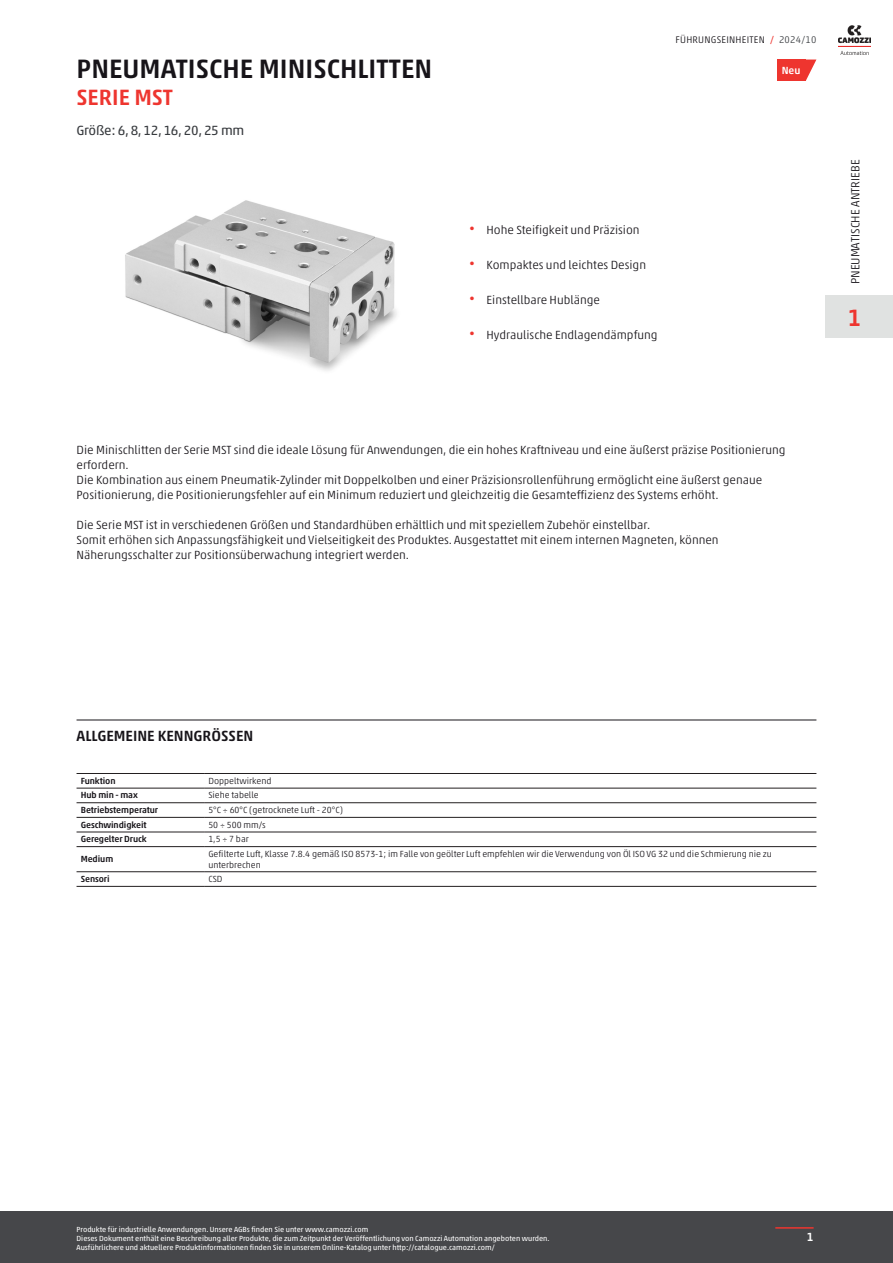
<style>
.page{position:relative;width:893px;height:1263px;background:#fff}
.page>*{position:absolute;margin:0;border:0;box-sizing:border-box;transform-origin:0 0}
.TITOLO_Home{font:500 27px "Akko W1 G";color:#171419}
.Num_catalogo_no_lingua{font:500 24px "Akko W1 G";color:#ee352f}
.SOTTOTITOLO_Home{font:500 22.5px "Akko W1 G";color:#ee352f}
.Titolo_SEZIONE{font:500 15px "Akko W1 G";color:#171419}
.INTRO_Home{font:13.5px "Akko W1 G";letter-spacing:-.02em;color:#383b3f}
.Descrizione_prodotto{font:300 12px/15px "Akko W1 G";color:#171419}
.NOME_CATALOGO{font:300 12px "Akko W1 G";color:#171419}
.t1{font:500 12px "Akko W1 G";color:#fff}
.scritta_NEW_no_lingua{font:500 10.5px "Akko W1 G";color:#fff}
.Edizione_catalogo{font:300 9.75px "Akko W1 G";letter-spacing:.025em;color:#171419}
.Testi_tabella_general_data{font:300 9px/10.5px "Akko W1 G";color:#171419}
.Titoli_tabella_general_data{font:500 9px "Akko W1 G";letter-spacing:-.01em;color:#171419}
.footNotes{font:7.5px/9px "Akko W1 G";color:#fff}
.s1{font-weight:400;color:#ee352f}
.s2{color:#383b3f}
.s3{font-weight:400;font-size:10.5px;color:#ee352f}
</style>
<div class="page">
<hr style="left:77px;top:720px;width:739px;height:1px;background:#171419">
<svg style="left:77px;top:787px;width:739px;height:99px"></svg>
<hr style="left:204px;top:773px;width:612px;height:1px;background:#231f20">
<hr style="left:204px;top:788px;width:612px;height:1px;background:#231f20">
<hr style="left:204px;top:802px;width:612px;height:1px;background:#231f20">
<hr style="left:204px;top:817px;width:612px;height:1px;background:#231f20">
<hr style="left:204px;top:832px;width:612px;height:1px;background:#231f20">
<hr style="left:204px;top:846px;width:612px;height:1px;background:#231f20">
<hr style="left:204px;top:871px;width:612px;height:1px;background:#231f20">
<hr style="left:204px;top:886px;width:612px;height:1px;background:#231f20">
<hr style="left:77px;top:773px;width:127px;height:1px;background:#231f20">
<hr style="left:77px;top:788px;width:127px;height:1px;background:#231f20">
<hr style="left:77px;top:802px;width:127px;height:1px;background:#231f20">
<hr style="left:77px;top:817px;width:127px;height:1px;background:#231f20">
<hr style="left:77px;top:832px;width:127px;height:1px;background:#231f20">
<hr style="left:77px;top:846px;width:127px;height:1px;background:#231f20">
<hr style="left:77px;top:871px;width:127px;height:1px;background:#231f20">
<hr style="left:77px;top:886px;width:127px;height:1px;background:#231f20">
<img style="left:125px;top:200px;width:272px;height:171px">
<svg style="left:806px;top:60px;width:10px;height:20px"></svg>
<div style="left:777px;top:60px;width:29px;height:21px;background:#ee352f"></div>
<div style="left:0;top:1211px;width:893px;height:52px;background:#46474a"></div>
<hr style="left:775px;top:1227px;width:39px;height:1px;background:#ee352f">
<img style="left:839px;top:25px;width:32px;height:30px">
<div style="left:825px;top:295px;width:59px;height:43px;background:#e0e2e1"></div>
<div style="left:884px;top:295px;width:9px;height:43px;background:#e0e2e1"></div>
<p class="TITOLO_Home" style="left:77px;top:49px;width:357px">PNEUMATISCHE MINISCHLITTEN</p>
<p class="SOTTOTITOLO_Home" style="left:77px;top:81px;width:98px">SERIE MST</p>
<p class="INTRO_Home" style="left:77px;top:121px;width:169px">Größe: 6, 8, 12, 16, 20, 25 mm</p>
<p class="Edizione_catalogo" style="left:675px;top:32px;width:142px">FÜHRUNGSEINHEITEN <span class="s1">/</span> <span class="s2">2024/10</span></p>
<p class="scritta_NEW_no_lingua" style="left:782px;top:62px;width:20px">Neu</p>
<p class="Descrizione_prodotto" style="left:469px;top:222px;width:172px"><span class="s3">•</span> Hohe Steifigkeit und Präzision</p>
<p class="Descrizione_prodotto" style="left:469px;top:256px;width:178px"><span class="s3">•</span> Kompaktes und leichtes Design</p>
<p class="Descrizione_prodotto" style="left:469px;top:291px;width:132px"><span class="s3">•</span> Einstellbare Hublänge</p>
<p class="Descrizione_prodotto" style="left:469px;top:326px;width:190px"><span class="s3">•</span> Hydraulische Endlagendämpfung</p>
<p class="NOME_CATALOGO" style="left:847px;top:284px;width:126px;rotate:-90deg">PNEUMATISCHE ANTRIEBE</p>
<p class="Num_catalogo_no_lingua" style="left:848px;top:300px;width:15px">1</p>
<p class="Descrizione_prodotto" style="left:77px;top:442px;width:711px">Die Minischlitten der Serie MST sind die ideale Lösung für Anwendungen, die ein hohes Kraftniveau und eine äußerst präzise Positionierung erfordern.<br>Die Kombination aus einem Pneumatik-Zylinder mit Doppelkolben und einer Präzisionsrollenführung ermöglicht eine äußerst genaue Positionierung, die Positionierungsfehler auf ein Minimum reduziert und gleichzeitig die Gesamteffizienz des Systems erhöht.</p>
<p class="Descrizione_prodotto" style="left:77px;top:517px;width:644px">Die Serie MST ist in verschiedenen Größen und Standardhüben erhältlich und mit speziellem Zubehör einstellbar.<br>Somit erhöhen sich Anpassungsfähigkeit und Vielseitigkeit des Produktes. Ausgestattet mit einem internen Magneten, können<br>Näherungsschalter zur Positionsüberwachung integriert werden.</p>
<p class="Titolo_SEZIONE" style="left:77px;top:724px;width:178px">ALLGEMEINE KENNGRÖSSEN</p>
<p class="Titoli_tabella_general_data" style="left:81px;top:774px;width:36px">Funktion</p>
<p class="Testi_tabella_general_data" style="left:208px;top:775px;width:65px">Doppeltwirkend</p>
<p class="Titoli_tabella_general_data" style="left:81px;top:789px;width:59px">Hub min - max</p>
<p class="Testi_tabella_general_data" style="left:208px;top:789px;width:52px">Siehe tabelle</p>
<p class="Titoli_tabella_general_data" style="left:81px;top:803px;width:79px">Betriebstemperatur</p>
<p class="Testi_tabella_general_data" style="left:208px;top:804px;width:136px">5°C ÷ 60°C (getrocknete Luft - 20°C)</p>
<p class="Titoli_tabella_general_data" style="left:81px;top:818px;width:67px">Geschwindigkeit</p>
<p class="Testi_tabella_general_data" style="left:208px;top:819px;width:59px">50 ÷ 500 mm/s</p>
<p class="Titoli_tabella_general_data" style="left:81px;top:833px;width:67px">Geregelter Druck</p>
<p class="Testi_tabella_general_data" style="left:208px;top:833px;width:42px">1,5 ÷ 7 bar</p>
<p class="Titoli_tabella_general_data" style="left:81px;top:852px;width:34px">Medium</p>
<p class="Testi_tabella_general_data" style="left:208px;top:848px;width:565px">Gefilterte Luft, Klasse 7.8.4 gemäß ISO 8573-1; im Falle von geölter Luft empfehlen wir die Verwendung von Öl ISO VG 32 und die Schmierung nie zu unterbrechen</p>
<p class="Titoli_tabella_general_data" style="left:81px;top:872px;width:30px">Sensori</p>
<p class="Testi_tabella_general_data" style="left:208px;top:873px;width:16px">CSD</p>
<p class="footNotes" style="left:77px;top:1225px;width:475px">Produkte für industrielle Anwendungen. Unsere AGBs finden Sie unter www.camozzi.com<br>Dieses Dokument enthält eine Beschreibung aller Produkte, die zum Zeitpunkt der Veröffentlichung von Camozzi Automation angeboten wurden.<br>Ausführlichere und aktuellere Produktinformationen finden Sie in unserem Online-Katalog unter http://catalogue.camozzi.com/</p>
<p class="t1" style="left:807px;top:1228px;width:8px">1</p>
</div>
